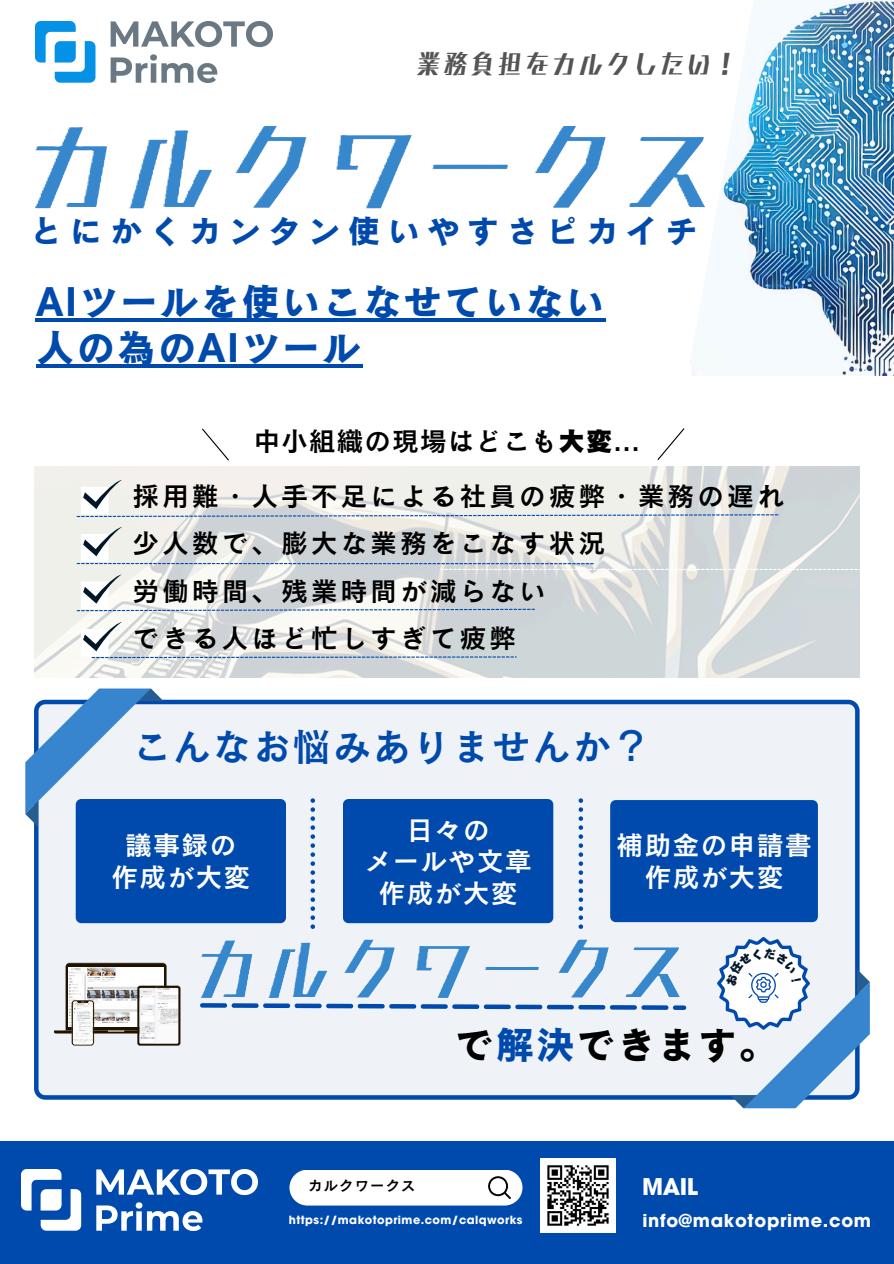
<style>
.page{position:relative;width:894px;height:1264px;background:#fff}
.page>*{position:absolute;margin:0;border:0;box-sizing:border-box;transform-origin:0 0}
.t1{font:39px/46.2px "Canva Cezanne Pro N B";letter-spacing:.04em;color:#004aad}
.t2{font:39px "Canva Cezanne Pro N DB";letter-spacing:.025em;color:#004aad}
.t3{font:39px "Canva Cezanne Pro N B";letter-spacing:.04em;color:#000}
.t4{font:33px "Canva Cezanne Pro N B";letter-spacing:.205em;color:#004aad}
.t5{font:27px "Canva Cezanne Pro N DB";letter-spacing:.1em;color:#000}
.t6{font:27px/31.5px "Canva Cezanne Pro N DB";letter-spacing:.04em;color:#fff;text-align:center}
.t7{font:27px "Canva Cezanne Pro N DB";letter-spacing:.025em;color:#000}
.t8{font:27px "Canva Comet Std B";color:#545454}
.t9{font:700 23.1px "ITC Avant Garde Pro";color:#fff}
.t10{font:700 17.7px "ITC Avant Garde Pro";letter-spacing:.04em;color:#fff}
.t11{font:14.85px "Canva Cezanne Pro N DB";letter-spacing:.04em;color:#000}
.t12{font:700 11.25px "ITC Avant Garde Pro";letter-spacing:.04em;color:#fff}
.s1{font-family:"Canva Cezanne Pro N EB"}
.s2{color:#004aad}
</style>
<div class="page">
<img style="left:770px;top:0;width:123px;height:376px">
<svg style="left:35px;top:23px;width:735px;height:353px"></svg>
<img style="left:36px;top:117px;width:685px;height:103px">
<img style="left:36px;top:21px;width:236px;height:61px">
<hr style="left:36px;top:318px;width:569px;height:3px;background:#004aad">
<hr style="left:36px;top:364px;width:326px;height:3px;background:#004aad">
<div style="left:34px;top:699px;width:825px;height:400px;background:#eff3f8"></div>
<img style="left:202px;top:931px;width:489px;height:75px">
<svg style="left:200px;top:1003px;width:486px;height:6px"></svg>
<svg style="left:54px;top:962px;width:127px;height:83px"></svg>
<svg style="left:25px;top:688px;width:261px;height:235px"></svg>
<div style="left:343px;top:799px;width:210px;height:124px;background:#004aad"></div>
<div style="left:610px;top:800px;width:207px;height:122px;background:#004aad"></div>
<svg style="left:310px;top:798px;width:5px;height:130px"></svg>
<svg style="left:578px;top:798px;width:5px;height:130px"></svg>
<svg style="left:202px;top:428px;width:27px;height:33px"></svg>
<svg style="left:657px;top:428px;width:28px;height:32px"></svg>
<img style="left:34px;top:466px;width:825px;height:211px">
<svg style="left:77px;top:480px;width:702px;height:37px;background:#e5e6e5"></svg>
<div style="left:81px;top:534px;width:27px;height:28px;background:#fff"></div>
<svg style="left:83px;top:527px;width:39px;height:29px"></svg>
<svg style="left:77px;top:563px;width:783px;height:48px"></svg>
<div style="left:80px;top:629px;width:28px;height:28px;background:#fff"></div>
<svg style="left:83px;top:622px;width:503px;height:36px"></svg>
<div style="left:0;top:1141px;width:893px;height:122px;background:#004aad"></div>
<img style="left:540px;top:1158px;width:74px;height:74px">
<div style="left:289px;top:1169px;width:233px;height:36px;background:#fff;border-radius:18px"></div>
<svg style="left:488px;top:1176px;width:22px;height:22px"></svg>
<img style="left:21px;top:1169px;width:237px;height:61px">
<svg style="left:716px;top:936px;width:153px;height:172px"></svg>
<p class="t8" style="left:415px;top:50px;width:325px">業務負担をカルクしたい！</p>
<p class="t4" style="left:30px;top:214px;width:670px">とにかくカンタン使いやすさピカイチ</p>
<p class="t1" style="left:36px;top:278px;width:570px">AIツールを使いこなせていない人の為のAIツール</p>
<p class="t7" style="left:253px;top:427px;width:388px">中小組織の現場はどこも<span class="s1">大変</span>...</p>
<p class="t5" style="left:132px;top:482px;width:652px">採用難・人手不足による社員の疲弊・業務の遅れ</p>
<p class="t5" style="left:132px;top:529px;width:474px">少人数で、膨大な業務をこなす状況</p>
<p class="t5" style="left:132px;top:577px;width:415px">労働時間、残業時間が減らない</p>
<p class="t5" style="left:132px;top:624px;width:385px">できる人ほど忙しすぎて疲弊</p>
<p class="t2" style="left:132px;top:726px;width:520px">こんなお悩みありませんか？</p>
<p class="t6" style="left:111px;top:829px;width:141px">議事録の作成が大変</p>
<h5 class="t6" style="left:364px;top:813px;width:169px">日々の<br>メールや文章作成が大変</h5>
<p class="t6" style="left:616px;top:829px;width:197px">補助金の申請書作成が大変</p>
<p class="t3" style="left:455px;top:1025px;width:324px">で<span class="s2">解決</span>できます。</p>
<h5 class="t9" style="left:642px;top:1178px;width:57px">MAIL</h5>
<p class="t11" style="left:308px;top:1178px;width:109px">カルクワークス</p>
<p class="t12" style="left:289px;top:1215px;width:235px">https://makotoprime.com/calqworks</p>
<h2 class="t10" style="left:642px;top:1213px;width:230px">info@makotoprime.com</h2>
</div>
